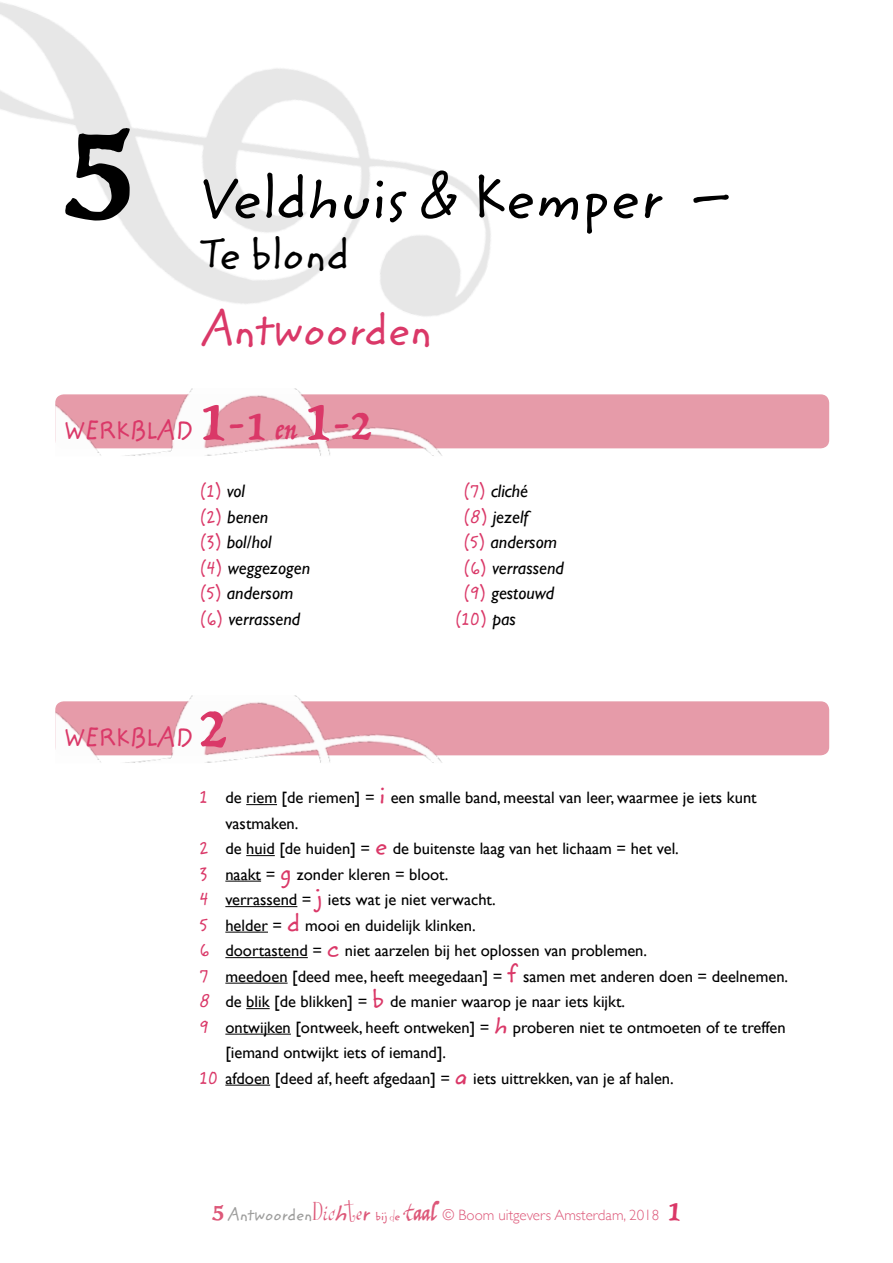
<style>
.page{position:relative;width:893px;height:1263px;background:#fff}
.page>*{position:absolute;margin:0;border:0;box-sizing:border-box;transform-origin:0 0}
.t1{font:150px "Trattatello";color:#000}
.t2{font:60px "Zemke Hand ITC";color:#000}
.t3{font:60px "Trattatello";color:#da3868}
.t4{font:45px "Zemke Hand ITC";color:#da3868}
.t5{font:43.5px "Zemke Hand ITC";color:#000}
.t6{font:25.2px "Zemke Hand ITC";letter-spacing:-.035em;color:#da3868}
.t7{font:italic 18px/25.5px "Gill Sans";color:#000}
.t8{font:18px "Zemke Hand ITC";color:#da3868}
.t9{font:16.5px "Gill Sans";color:#000}
.t10{font:300 15px "Gill Sans";color:#dd5879}
.s1{font-family:"Zemke Hand ITC";font-size:45px}
.s2{font-size:45px}
.s3{font-size:30px}
.s4{font-family:"Gill Sans";font-style:italic;color:#000}
.s5{font-family:"Zemke Hand ITC";font-style:normal;color:#da3868}
.s6{font-family:"Zemke Hand ITC";font-size:18px;color:#da3868}
.s7{font-family:"Zemke Hand ITC";font-size:25.5px;color:#da3868}
.s8{font-family:"Trattatello";font-weight:400;font-size:25.5px}
.s9{font-family:"Zemke Hand ITC";font-weight:400;font-size:16.5px;color:#9d9d9c}
.s10{font-family:"Girlsare Weird";font-weight:400;font-size:23.7px}
.s11{font-family:"sinister Sam 15";font-weight:400;font-size:23.7px}
.s12{font-family:"Zemke Hand ITC";font-weight:400;font-size:23.7px}
.s13{font-family:"Zemke Hand ITC";font-weight:400;font-size:22.5px}
.s14{font-family:"Zemke Hand ITC";font-weight:400;font-size:11.4px}
.s15{font-family:"Zemke Hand ITC";font-weight:400;font-size:12px}
.s16{font-family:"Girlsare Weird";font-weight:400;font-size:12.9px}
.s17{font-family:"Zemke Hand ITC";font-weight:400;font-size:11.55px}
.s18{font-family:"sinister Sam 15";font-weight:400;font-size:31.95px}
.s19{font-family:"Trattatello";font-weight:400;font-size:21.9px}
.s20{font-family:"Trattatello";font-weight:400;font-size:30px;color:#da3868}
</style>
<div class="page">
<img style="left:0;top:2px;width:491px;height:315px">
<div style="left:55px;top:394px;width:774px;height:54px;background:#e69ba9;border-radius:9px"></div>
<img style="left:55px;top:388px;width:432px;height:68px">
<div style="left:55px;top:701px;width:774px;height:54px;background:#e69ba9;border-radius:9px"></div>
<img style="left:55px;top:695px;width:432px;height:68px">
<hr style="left:246px;top:804px;width:31px;height:1px;background:#000">
<svg style="left:246px;top:855px;width:29px;height:1px"></svg>
<hr style="left:225px;top:881px;width:36px;height:1px;background:#000">
<hr style="left:225px;top:906px;width:72px;height:1px;background:#000">
<hr style="left:225px;top:932px;width:43px;height:1px;background:#000">
<hr style="left:225px;top:957px;width:83px;height:1px;background:#000">
<hr style="left:225px;top:983px;width:63px;height:1px;background:#000">
<svg style="left:246px;top:1008px;width:24px;height:1px"></svg>
<hr style="left:225px;top:1034px;width:66px;height:1px;background:#000">
<hr style="left:225px;top:1085px;width:45px;height:1px;background:#000">
<h1 class="t1" style="left:64px;top:77px;width:70px">5</h1>
<h2 class="t2" style="left:200px;top:155px;width:534px">Veldhuis &amp; Kemper –</h2>
<h3 class="t5" style="left:200px;top:223px;width:151px">Te blond</h3>
<h3 class="t4" style="left:200px;top:298px;width:234px">Antwoorden</h3>
<h3 class="t6" style="left:64px;top:413px;width:131px">WERKBLAD</h3>
<h2 class="t3" style="left:200px;top:383px;width:173px">1<span class="s1">-</span><span class="s2">1</span> <span class="s3">en</span> 1<span class="s1">-</span><span class="s2">2</span></h2>
<p class="t8" style="left:200px;top:479px;width:47px">(1) <span class="s4">vol</span></p>
<p class="t7" style="left:200px;top:504px;width:112px"><span class="s5">(2)</span> benen<br><span class="s5">(3)</span> bol/hol<br><span class="s5">(4)</span> weggezogen <span class="s5">(5)</span> andersom <span class="s5">(6)</span> verrassend</p>
<p class="t7" style="left:463px;top:478px;width:102px"><span class="s5">(7)</span> cliché<br><span class="s5">(8)</span> jezelf<br><span class="s5">(5)</span> andersom <span class="s5">(6)</span> verrassend <span class="s5">(9)</span> gestouwd</p>
<p class="t8" style="left:455px;top:606px;width:62px">(10) <span class="s4">pas</span></p>
<h3 class="t6" style="left:64px;top:720px;width:131px">WERKBLAD</h3>
<h2 class="t3" style="left:200px;top:690px;width:28px">2</h2>
<p class="t9" style="left:200px;top:788px;width:558px"><span class="s6">1</span> de riem [de riemen] = <span class="s7">i</span> een smalle band, meestal van leer, waarmee je iets kunt</p>
<p class="t9" style="left:225px;top:813px;width:75px">vastmaken.</p>
<p class="t9" style="left:200px;top:839px;width:481px"><span class="s6">2</span> de huid [de huiden] = <span class="s7">e</span> de buitenste laag van het lichaam = het vel.</p>
<p class="t9" style="left:200px;top:865px;width:250px"><span class="s6">3</span> naakt = <span class="s7">g</span> zonder kleren = bloot.</p>
<p class="t9" style="left:200px;top:890px;width:297px"><span class="s6">4</span> verrassend = <span class="s7">j</span> iets wat je niet verwacht.</p>
<p class="t9" style="left:200px;top:916px;width:277px"><span class="s6">5</span> helder = <span class="s7">d</span> mooi en duidelijk klinken.</p>
<p class="t9" style="left:200px;top:941px;width:449px"><span class="s6">6</span> doortastend = <span class="s7">c</span> niet aarzelen bij het oplossen van problemen.</p>
<p class="t9" style="left:200px;top:967px;width:590px"><span class="s6">7</span> meedoen [deed mee, heeft meegedaan] = <span class="s7">f</span> samen met anderen doen = deelnemen.</p>
<p class="t9" style="left:200px;top:992px;width:427px"><span class="s6">8</span> de blik [de blikken] = <span class="s7">b</span> de manier waarop je naar iets kijkt.</p>
<p class="t9" style="left:200px;top:1018px;width:587px"><span class="s6">9</span> ontwijken [ontweek, heeft ontweken] = <span class="s7">h</span> proberen niet te ontmoeten of te treffen</p>
<p class="t9" style="left:225px;top:1043px;width:222px">[iemand ontwijkt iets of iemand].</p>
<p class="t9" style="left:200px;top:1069px;width:475px"><span class="s6">10</span> afdoen [deed af, heeft afgedaan] = <span class="s7">a</span> iets uittrekken, van je af halen.</p>
<p class="t10" style="left:212px;top:1203px;width:476px"><span class="s8">5</span> <span class="s9">Antwoorden</span><span class="s10">D</span><span class="s11">ic</span><span class="s12">h</span><span class="s10">t</span><span class="s11">e</span><span class="s13">r</span> <span class="s14">b</span><span class="s15">ij</span> <span class="s16">d</span><span class="s17">e</span> <span class="s18">t</span><span class="s19">aal</span> © Boom uitgevers Amsterdam, 2018 <span class="s20">1</span></p>
</div>
